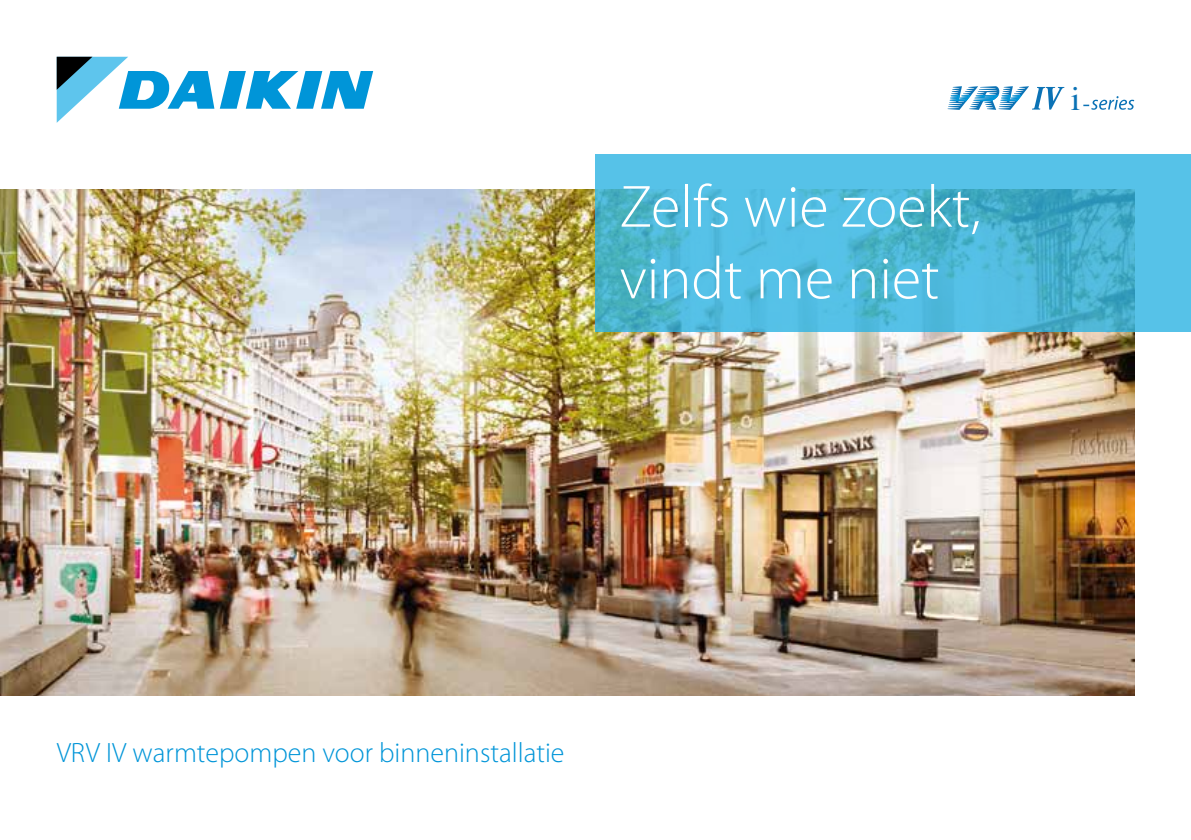
<style>
.page{position:relative;width:1191px;height:840px;background:#fff}
.page>*{position:absolute;margin:0;border:0;box-sizing:border-box;transform-origin:0 0}
.t1{font:300 60px/71.6px "Myriad Pro";color:#fff}
.t2{font:33.8px "Times";color:#0b72b5}
.t3{font:300 28px "Myriad Pro";color:#0095d8}
</style>
<div class="page">
<img style="left:0;top:189px;width:1134px;height:506px">
<svg style="left:1083px;top:96px;width:51px;height:14px"></svg>
<svg style="left:947px;top:86px;width:117px;height:24px"></svg>
<svg style="left:220px;top:71px;width:153px;height:38px"></svg>
<svg style="left:57px;top:57px;width:157px;height:66px"></svg>
<svg style="left:595px;top:154px;width:596px;height:178px;background:#4eb9da"></svg>
<h1 class="t1" style="left:619px;top:172px;width:363px">Zelfs wie zoekt, vindt me niet</h1>
<p class="t2" style="left:1070px;top:67px;width:11px">i</p>
<p class="t3" style="left:57px;top:736px;width:509px">VRV IV warmtepompen voor binneninstallatie</p>
</div>
